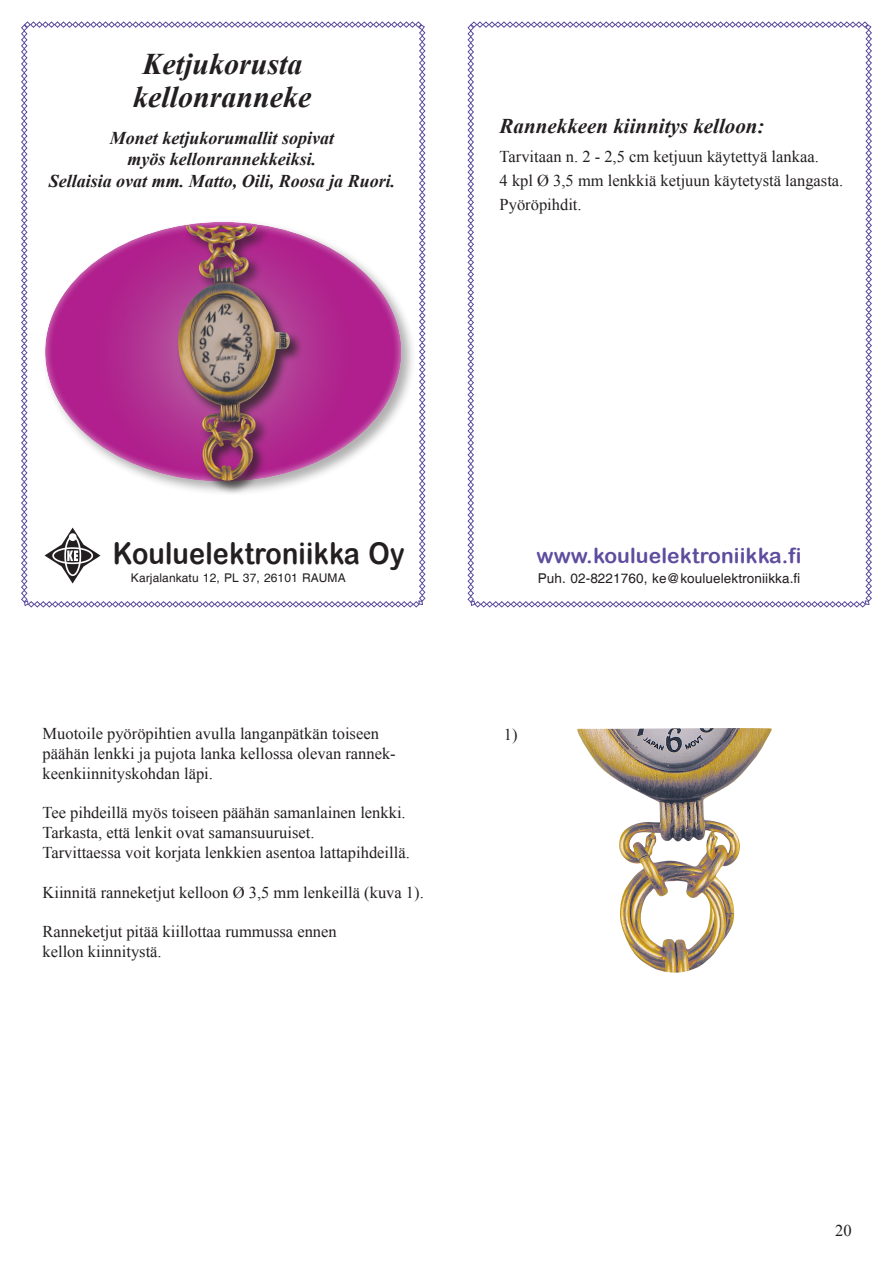
<style>
.page{position:relative;width:893px;height:1263px;background:#fff}
.page>*{position:absolute;margin:0;border:0;box-sizing:border-box;transform-origin:0 0}
.t1{font:italic 700 30px/33px "Times New Roman";color:#231f20;text-align:center}
.t2{font:30px "Arial Rounded MT Bold";letter-spacing:.005em;color:#231f20;scale:.9 1}
.t3{font:italic 700 21px "Times New Roman";color:#231f20}
.t4{font:21px "Arial Rounded MT Bold";letter-spacing:.005em;color:#5e4d9e}
.t5{font:italic 700 18px/21.6px "Times New Roman";color:#231f20;text-align:center}
.t6{font:16.5px/19.8px "Times New Roman";color:#231f20}
.t7{font:13.5px "Helvetica";letter-spacing:.01em;color:#231f20}
.t8{font:12px "Helvetica";letter-spacing:.01em;color:#231f20}
</style>
<div class="page">
<svg style="left:467px;top:21px;width:405px;height:587px"></svg>
<svg style="left:21px;top:21px;width:405px;height:587px"></svg>
<div style="left:42px;top:218px;width:374px;height:278px;background:#231f20;opacity:.36"></div>
<div style="left:45px;top:220px;width:358px;height:262px;background:#fff;opacity:.75"></div>
<img style="left:45px;top:528px;width:55px;height:55px">
<div style="left:176px;top:223px;width:127px;height:271px;background:#231f20;opacity:.75"></div>
<img style="left:177px;top:225px;width:113px;height:256px">
<img style="left:577px;top:728px;width:195px;height:245px">
<h1 class="t1" style="left:133px;top:47px;width:180px">Ketjukorusta kellonranneke</h1>
<p class="t5" style="left:49px;top:126px;width:348px">Monet ketjukorumallit sopivat<br>myös kellonrannekkeiksi.<br>Sellaisia ovat mm. Matto, Oili, Roosa ja Ruori.</p>
<p class="t3" style="left:500px;top:111px;width:266px">Rannekkeen kiinnitys kelloon:</p>
<p class="t6" style="left:500px;top:144px;width:345px;line-height:24px">Tarvitaan n. 2 - 2,5 cm ketjuun käytettyä lankaa.<br>4 kpl Ø 3,5 mm lenkkiä ketjuun käytetystä langasta.<br>Pyöröpihdit.</p>
<h1 class="t2" style="left:113px;top:535px;width:326px">Kouluelektroniikka Oy</h1>
<p class="t8" style="left:131px;top:571px;width:216px">Karjalankatu 12, PL 37, 26101 RAUMA</p>
<p class="t6" style="left:43px;top:723px;width:355px">Muotoile pyöröpihtien avulla langanpätkän toiseen päähän lenkki ja pujota lanka kellossa olevan rannek&shy;keenkiinnityskohdan läpi.</p>
<p class="t6" style="left:43px;top:803px;width:369px">Tee pihdeillä myös toiseen päähän samanlainen lenkki.<br>Tarkasta, että lenkit ovat samansuuruiset.<br>Tarvittaessa voit korjata lenkkien asentoa lattapihdeillä.</p>
<p class="t6" style="left:43px;top:882px;width:383px">Kiinnitä ranneketjut kelloon Ø 3,5 mm lenkeillä (kuva 1).</p>
<p class="t6" style="left:43px;top:921px;width:296px">Ranneketjut pitää kiillottaa rummussa ennen kellon kiinnitystä.</p>
<p class="t4" style="left:536px;top:543px;width:267px">www.kouluelektroniikka.fi</p>
<p class="t7" style="left:538px;top:570px;width:264px">Puh. 02-8221760, ke@kouluelektroniikka.fi</p>
<p class="t6" style="left:504px;top:724px;width:15px">1)</p>
<p class="t6" style="left:835px;top:1220px;width:18px">20</p>
</div>
